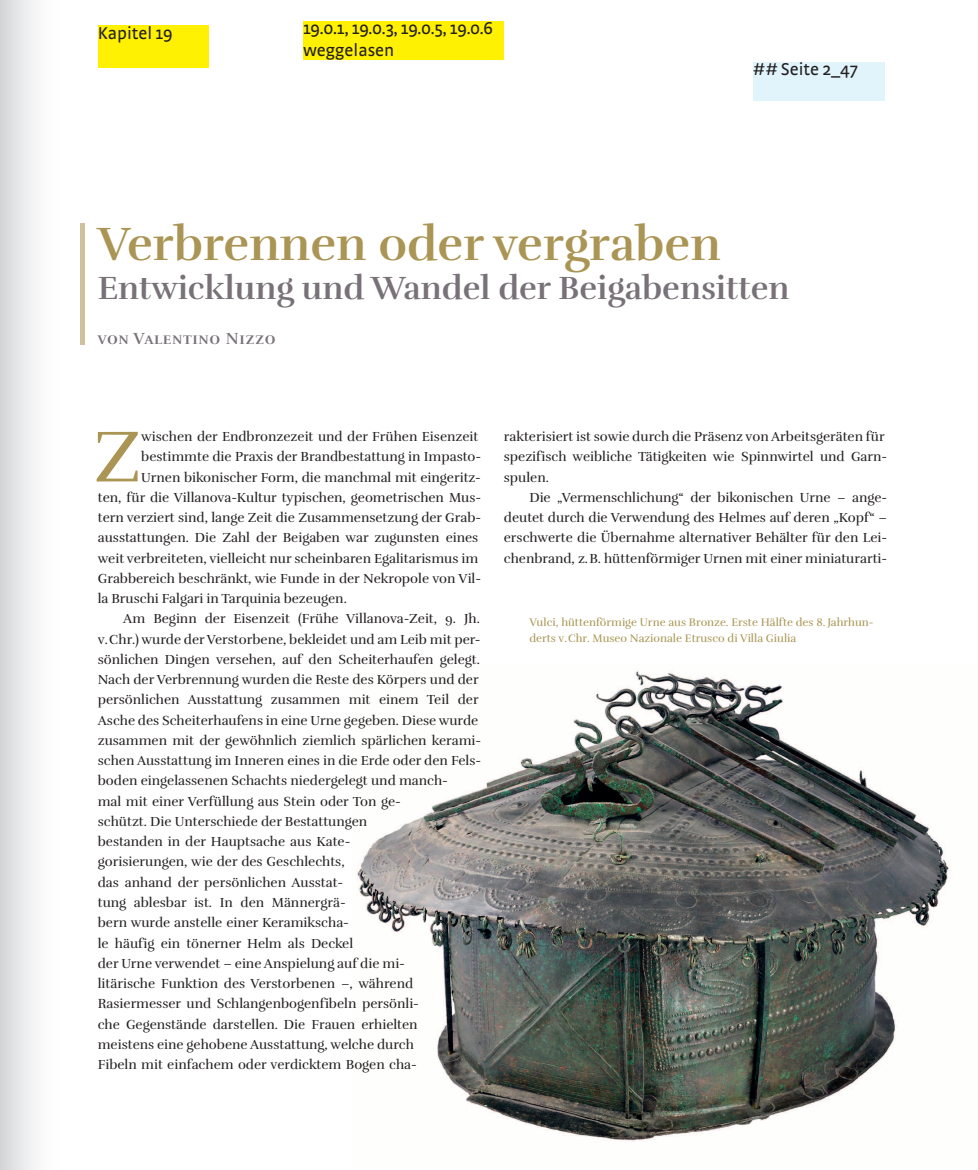
<style>
.page{position:relative;width:978px;height:1170px;background:#fff}
.page>*{position:absolute;margin:0;border:0;box-sizing:border-box;transform-origin:0 0}
.t1{font:74.1px "Rufina";color:#aa9554}
.t2{font:700 48px "Rufina";color:#aa9554}
.t3{font:700 33px "Rufina";color:#787278}
.t4{font:18px/21.6px "Strada";color:#231f20}
.t5{font:700 16.5px "Rufina";letter-spacing:.04em;color:#787278}
.t6{font:13.5px/20.2px "Rufina";color:#231f20}
.t7{font:11.25px/15.8px "Rufina";color:#aa9554}
</style>
<div class="page">
<hr style="left:81px;top:223px;width:4px;height:121px;background:#cfc19e">
<div style="left:753px;top:62px;width:131px;height:39px;background:#e1f4fc"></div>
<div style="left:98px;top:26px;width:110px;height:42px;background:#fff101"></div>
<img style="left:357px;top:670px;width:594px;height:472px">
<div style="left:303px;top:21px;width:201px;height:39px;background:#fff101"></div>
<h3 class="t4" style="left:98px;top:24px;width:76px">Kapitel 19</h3>
<h3 class="t4" style="left:303px;top:19px;width:191px">19.0.1, 19.0.3, 19.0.5, 19.0.6 weggelasen</h3>
<h3 class="t4" style="left:753px;top:60px;width:107px">## Seite 2_47</h3>
<h2 class="t2" style="left:98px;top:223px;width:625px">Verbrennen oder vergraben</h2>
<h3 class="t3" style="left:98px;top:273px;width:693px">Entwicklung und Wandel der Beigabensitten</h3>
<p class="t5" style="left:98px;top:331px;width:179px">VON VALENTINO NIZZO</p>
<h1 class="t1" style="left:93px;top:425px;width:50px">Z</h1>
<p class="t6" style="left:141px;top:427px;width:339px">wischen der Endbronzezeit und der Frühen Eisenzeit</p>
<p class="t6" style="left:141px;top:447px;width:342px">bestimmte die Praxis der Brandbestattung in Impasto-</p>
<p class="t6" style="left:141px;top:468px;width:341px">Urnen bikonischer Form, die manchmal mit eingeritz-</p>
<p class="t6" style="left:98px;top:488px;width:385px">ten, für die Villanova-Kultur typischen, geometrischen Mus-</p>
<p class="t6" style="left:98px;top:508px;width:385px">tern verziert sind, lange Zeit die Zusammensetzung der Grab-</p>
<p class="t6" style="left:98px;top:528px;width:382px">ausstattungen. Die Zahl der Beigaben war zugunsten eines</p>
<p class="t6" style="left:98px;top:549px;width:382px">weit verbreiteten, vielleicht nur scheinbaren Egalitarismus im</p>
<p class="t6" style="left:98px;top:569px;width:385px">Grabbereich beschränkt, wie Funde in der Nekropole von Vil-</p>
<p class="t6" style="left:98px;top:589px;width:251px">la Bruschi Falgari in Tarquinia bezeugen.</p>
<p class="t6" style="left:123px;top:609px;width:358px">Am Beginn der Eisenzeit (Frühe Villanova-Zeit, 9. Jh.</p>
<p class="t6" style="left:98px;top:630px;width:384px">v.Chr.) wurde der Verstorbene, bekleidet und am Leib mit per-</p>
<p class="t6" style="left:98px;top:650px;width:384px">sönlichen Dingen versehen, auf den Scheiterhaufen gelegt.</p>
<p class="t6" style="left:98px;top:670px;width:382px">Nach der Verbrennung wurden die Reste des Körpers und der</p>
<p class="t6" style="left:98px;top:690px;width:382px">persönlichen Ausstattung zusammen mit einem Teil der</p>
<p class="t6" style="left:98px;top:711px;width:382px">Asche des Scheiterhaufens in eine Urne gegeben. Diese wurde</p>
<p class="t6" style="left:98px;top:731px;width:385px">zusammen mit der gewöhnlich ziemlich spärlichen kerami-</p>
<p class="t6" style="left:98px;top:751px;width:385px">schen Ausstattung im Inneren eines in die Erde oder den Fels-</p>
<p class="t6" style="left:98px;top:771px;width:352px">boden eingelassenen Schachts niedergelegt und manch-</p>
<p class="t6" style="left:98px;top:792px;width:305px">mal mit einer Verfüllung aus Stein oder Ton ge-</p>
<p class="t6" style="left:98px;top:812px;width:271px">schützt. Die Unterschiede der Bestattungen</p>
<p class="t6" style="left:98px;top:832px;width:254px">bestanden in der Hauptsache aus Kate-</p>
<p class="t6" style="left:98px;top:852px;width:248px">gorisierungen, wie der des Geschlechts,</p>
<p class="t6" style="left:98px;top:873px;width:247px">das anhand der persönlichen Ausstat-</p>
<p class="t6" style="left:98px;top:893px;width:250px">tung ablesbar ist. In den Männergrä-</p>
<p class="t6" style="left:98px;top:913px;width:253px">bern wurde anstelle einer Keramikscha-</p>
<p class="t6" style="left:98px;top:933px;width:257px">le häufig ein tönerner Helm als Deckel</p>
<p class="t6" style="left:98px;top:954px;width:309px">der Urne verwendet – eine Anspielung auf die mi-</p>
<p class="t6" style="left:98px;top:974px;width:317px">litärische Funktion des Verstorbenen –, während</p>
<p class="t6" style="left:98px;top:994px;width:323px">Rasiermesser und Schlangenbogenfibeln persönli-</p>
<p class="t6" style="left:98px;top:1014px;width:321px">che Gegenstände darstellen. Die Frauen erhielten</p>
<p class="t6" style="left:98px;top:1035px;width:318px">meistens eine gehobene Ausstattung, welche durch</p>
<p class="t6" style="left:98px;top:1055px;width:321px">Fibeln mit einfachem oder verdicktem Bogen cha-</p>
<p class="t6" style="left:504px;top:427px;width:385px">rakterisiert ist sowie durch die Präsenz von Arbeitsgeräten für spezifisch weibliche Tätigkeiten wie Spinnwirtel und Garn&shy;spulen.</p>
<p class="t6" style="left:504px;top:488px;width:385px;text-align:justify;text-indent:26px">Die „Vermenschlichung“ der bikonischen Urne – ange&shy;deutet durch die Verwendung des Helmes auf deren „Kopf“ – erschwerte die Übernahme alternativer Behälter für den Lei&shy;chenbrand, z.B. hüttenförmiger Urnen mit einer miniaturarti-</p>
<p class="t7" style="left:529px;top:615px;width:346px">Vulci, hüttenförmige Urne aus Bronze. Erste Hälfte des 8. Jahrhun&shy;derts v.Chr. Museo Nazionale Etrusco di Villa Giulia</p>
</div>
